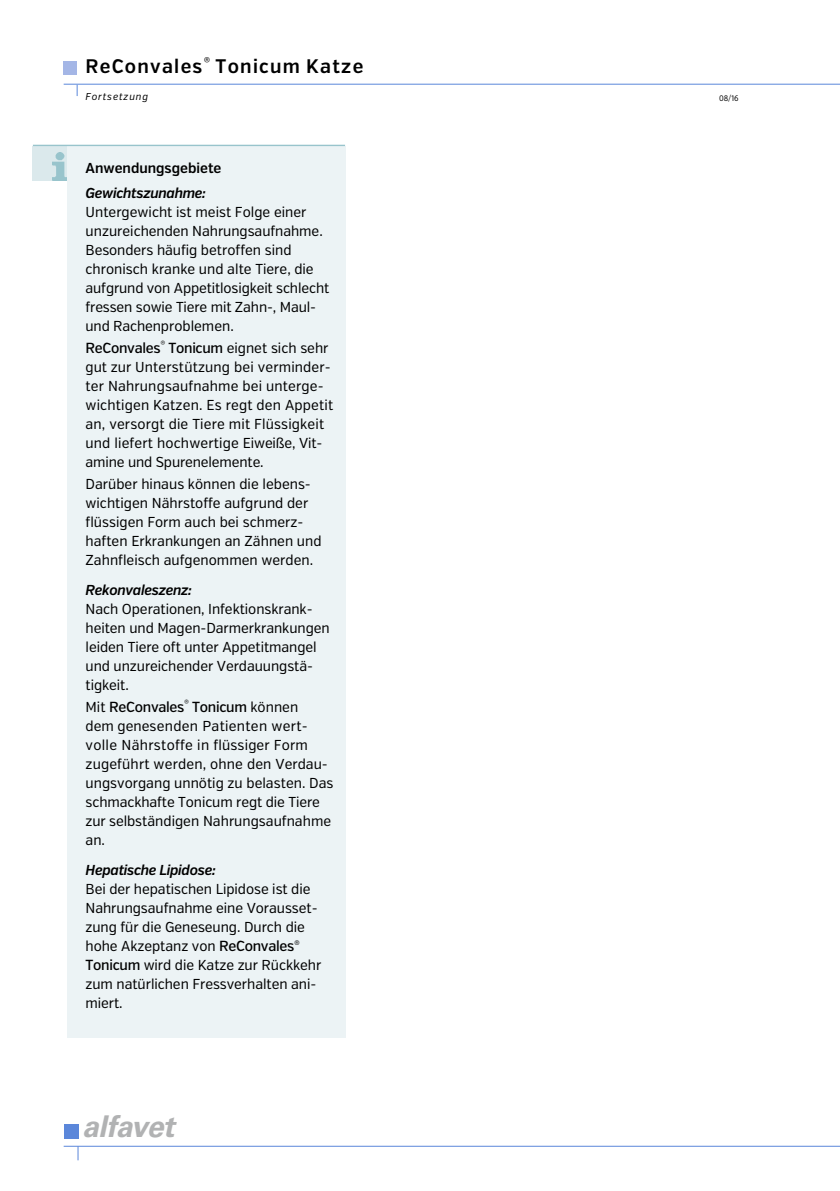
<style>
.page{position:relative;width:840px;height:1191px;background:#fff}
.page>*{position:absolute;margin:0;border:0;box-sizing:border-box;transform-origin:0 0}
.t1{font:italic 700 30px "Univers LT Std";letter-spacing:-.02em;color:#b1b2b3}
.t2{font:600 19.6px "Verb Cond";letter-spacing:.065em;color:#000}
.t3{font:500 14.6px "Verb Cond";letter-spacing:-.02em;color:#000}
.t4{font:14.4px/19px "Verb Cond";color:#000}
.t5{font:italic 600 14.4px "Verb Cond";letter-spacing:-.02em;color:#000}
.t6{font:600 14.4px "Verb Cond";color:#000}
.t7{font:italic 10px "Verb Cond";letter-spacing:.09em;color:#000}
.t8{font:8px "Verb Cond";color:#000;scale:.95 1}
.s1{font-weight:400;font-size:14.4px}
.s2{font-weight:500;font-size:14.6px}
.s3{font-weight:500;font-size:12px}
</style>
<div class="page">
<div style="left:67px;top:146px;width:278px;height:891px;background:#ecf3f5"></div>
<div style="left:33px;top:146px;width:34px;height:34px;background:#dbe9ec"></div>
<img style="left:53px;top:152px;width:14px;height:28px">
<hr style="left:33px;top:145px;width:312px;height:1px;background:#98c4cc">
<hr style="left:64px;top:84px;width:775px;height:1px;background:#5b87da">
<div style="left:64px;top:61px;width:13px;height:14px;background:#a4b6e6"></div>
<svg style="left:77px;top:1146px;width:1px;height:14px"></svg>
<div style="left:64px;top:1124px;width:14px;height:14px;background:#5b87da"></div>
<hr style="left:64px;top:1145px;width:775px;height:1px;background:#5b87da">
<h2 class="t2" style="left:85px;top:55px;width:279px">ReConvales<sup>®</sup> Tonicum Katze</h2>
<p class="t7" style="left:85px;top:91px;width:64px">Fortsetzung</p>
<p class="t6" style="left:85px;top:160px;width:137px">Anwendungsgebiete</p>
<p class="t5" style="left:85px;top:184px;width:122px">Gewichtszunahme:</p>
<p class="t4" style="left:85px;top:203px;width:245px">Untergewicht ist meist Folge einer unzureichenden Nahrungsaufnahme.<br>Besonders häufig betroffen sind chronisch kranke und alte Tiere, die aufgrund von Appetitlosigkeit schlecht fressen sowie Tiere mit Zahn-, Maul&shy;und Rachenproblemen.</p>
<p class="t3" style="left:85px;top:339px;width:244px">ReConvales<sup>®</sup> Tonicum <span class="s1">eignet sich sehr</span></p>
<p class="t4" style="left:85px;top:357px;width:249px">gut zur Unterstützung bei verminder&shy;ter Nahrungsaufnahme bei unterge&shy;wichtigen Katzen. Es regt den Appetit an, versorgt die Tiere mit Flüssigkeit und liefert hochwertige Eiweiße, Vit&shy;amine und Spurenelemente.</p>
<p class="t4" style="left:85px;top:474px;width:237px">Darüber hinaus können die lebens&shy;wichtigen Nährstoffe aufgrund der flüssigen Form auch bei schmerz&shy;haften Erkrankungen an Zähnen und Zahnfleisch aufgenommen werden.</p>
<p class="t5" style="left:85px;top:581px;width:108px">Rekonvaleszenz:</p>
<p class="t4" style="left:85px;top:600px;width:245px">Nach Operationen, Infektionskrank&shy;heiten und Magen-Darmerkrankungen leiden Tiere oft unter Appetitmangel und unzureichender Verdauungstä&shy;tigkeit.</p>
<p class="t3" style="left:85px;top:698px;width:214px"><span class="s1">Mit</span> ReConvales<sup>®</sup> Tonicum <span class="s1">können</span></p>
<p class="t4" style="left:85px;top:716px;width:249px">dem genesenden Patienten wert&shy;volle Nährstoffe in flüssiger Form zugeführt werden, ohne den Verdau&shy;ungsvorgang unnötig zu belasten. Das schmackhafte Tonicum regt die Tiere zur selbständigen Nahrungsaufnahme an.</p>
<p class="t5" style="left:85px;top:861px;width:132px">Hepatische Lipidose:</p>
<p class="t4" style="left:85px;top:880px;width:237px">Bei der hepatischen Lipidose ist die<br>Nahrungsaufnahme eine Vorausset&shy;zung für die Geneseung. Durch die hohe Akzeptanz von <span class="s2">ReConvales</span><span class="s3">®<br></span><span class="s2">Tonicum</span> wird die Katze zur Rückkehr zum natürlichen Fressverhalten ani&shy;miert.</p>
<h1 class="t1" style="left:82px;top:1108px;width:94px">alfavet</h1>
<p class="t8" style="left:718px;top:94px;width:22px">08/16</p>
</div>
